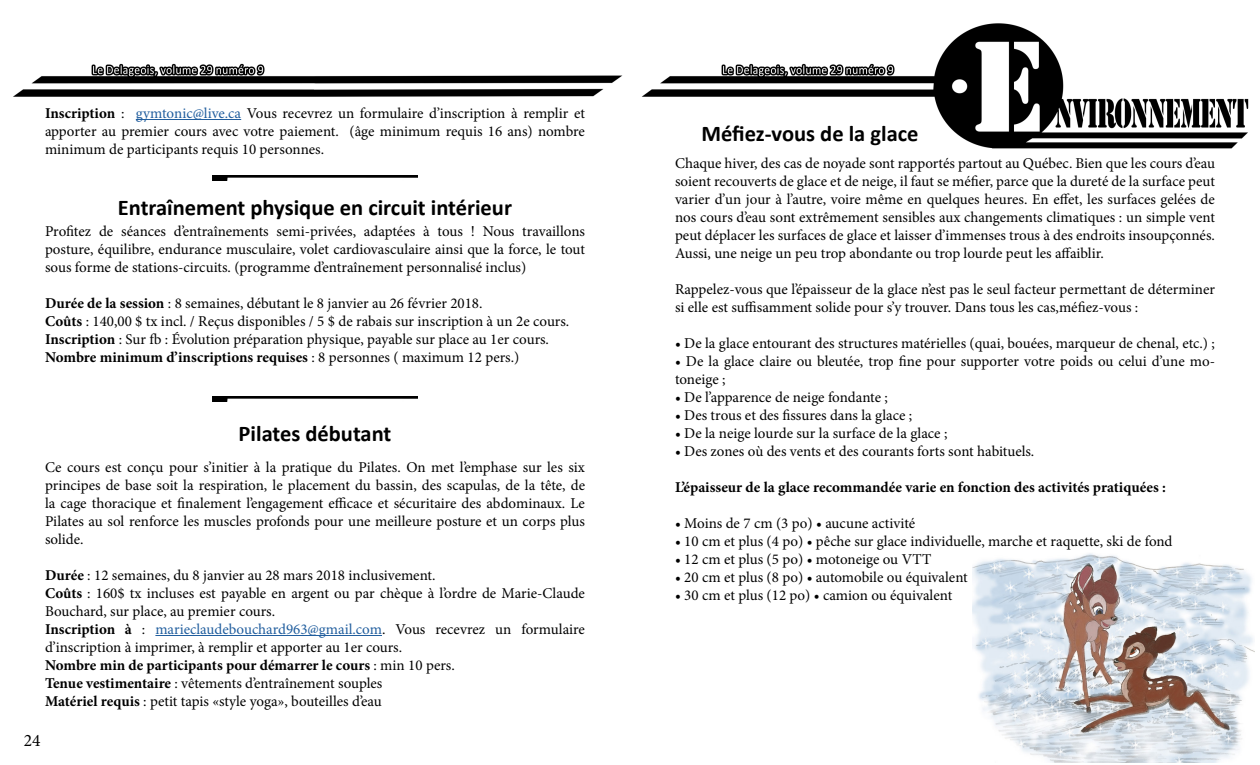
<style>
.page{position:relative;width:1260px;height:765px;background:#fff}
.page>*{position:absolute;margin:0;border:0;box-sizing:border-box;transform-origin:0 0}
.t1{font:700 22.5px "Calibri";color:#000}
.t2{font:17.5px "Minion Pro";color:#000}
.t3{font:15px/18px "Minion Pro";color:#000;text-align:justify}
.t4{font:700 15px "Minion Pro";color:#000}
.s1{font-weight:700}
.s2{color:#215e9e}
</style>
<div class="page">
<img style="left:13px;top:23px;width:1236px;height:379px">
<hr style="left:136px;top:119px;width:105px;height:1px;background:#215e9e">
<img style="left:213px;top:175px;width:204px;height:5px">
<img style="left:213px;top:396px;width:204px;height:5px">
<hr style="left:155px;top:635px;width:227px;height:1px;background:#215e9e">
<img style="left:972px;top:553px;width:283px;height:210px">
<p class="t3" style="left:45px;top:104px;width:541px"><span class="s1">Inscription</span> : <span class="s2">gymtonic@live.ca</span> Vous recevrez un formulaire d’inscription à remplir et apporter au premier cours avec votre paiement. (âge minimum requis 16 ans) nombre minimum de participants requis 10 personnes.</p>
<h1 class="t1" style="left:118px;top:191px;width:396px">Entraînement physique en circuit intérieur</h1>
<p class="t3" style="left:45px;top:222px;width:542px">Profitez de séances d’entraînements semi-privées, adaptées à tous ! Nous travaillons posture, équilibre, endurance musculaire, volet cardiovasculaire ainsi que la force, le tout sous forme de stations-circuits. (programme d’entraînement personnalisé inclus)</p>
<p class="t3" style="left:45px;top:294px;width:526px;text-align:left"><span class="s1">Durée de la session</span> : 8 semaines, débutant le 8 janvier au 26 février 2018.<br><span class="s1">Coûts</span> : 140,00 $ tx incl. / Reçus disponibles / 5 $ de rabais sur inscription à un 2e cours.<br><span class="s1">Inscription</span> : Sur fb : Évolution préparation physique, payable sur place au 1er cours.<br><span class="s1">Nombre minimum d’inscriptions requises</span> : 8 personnes ( maximum 12 pers.)</p>
<h1 class="t1" style="left:239px;top:417px;width:154px">Pilates débutant</h1>
<p class="t3" style="left:45px;top:458px;width:542px">Ce cours est conçu pour s’initier à la pratique du Pilates. On met l’emphase sur les six principes de base soit la respiration, le placement du bassin, des scapulas, de la tête, de la cage thoracique et finalement l’engagement efficace et sécuritaire des abdominaux. Le Pilates au sol renforce les muscles profonds pour une meilleure posture et un corps plus solide.</p>
<p class="t3" style="left:45px;top:566px;width:541px;text-align:left"><span class="s1">Durée</span> : 12 semaines, du 8 janvier au 28 mars 2018 inclusivement.<br><span class="s1">Coûts</span> : 160$ tx incluses est payable en argent ou par chèque à l’ordre de Marie-Claude Bouchard, sur place, au premier cours.<br><span class="s1">Inscription à</span> : <span class="s2">marieclaudebouchard963@gmail.com</span>. Vous recevrez un formulaire d’inscription à imprimer, à remplir et apporter au 1er cours.<br><span class="s1">Nombre min de participants pour démarrer le cours</span> : min 10 pers.<br><span class="s1">Tenue vestimentaire</span> : vêtements d’entraînement souples<br><span class="s1">Matériel requis</span> : petit tapis «style yoga», bouteilles d’eau</p>
<p class="t2" style="left:24px;top:728px;width:18px">24</p>
<h1 class="t1" style="left:702px;top:117px;width:219px">Méfiez-vous de la glace</h1>
<p class="t3" style="left:675px;top:155px;width:542px">Chaque hiver, des cas de noyade sont rapportés partout au Québec. Bien que les cours d’eau soient recouverts de glace et de neige, il faut se méfier, parce que la dureté de la surface peut varier d’un jour à l’autre, voire même en quelques heures. En effet, les surfaces gelées de nos cours d’eau sont extrêmement sensibles aux changements climatiques : un simple vent peut déplacer les surfaces de glace et laisser d’immenses trous à des endroits insoupçonnés.<br>Aussi, une neige un peu trop abondante ou trop lourde peut les affaiblir.</p>
<p class="t3" style="left:675px;top:281px;width:541px">Rappelez-vous que l’épaisseur de la glace n’est pas le seul facteur permettant de déterminer si elle est suffisamment solide pour s’y trouver. Dans tous les cas,méfiez-vous :</p>
<p class="t3" style="left:675px;top:335px;width:541px">• De la glace entourant des structures matérielles (quai, bouées, marqueur de chenal, etc.) ;</p>
<p class="t3" style="left:675px;top:353px;width:542px">• De la glace claire ou bleutée, trop fine pour supporter votre poids ou celui d’une mo&shy;toneige ;</p>
<p class="t3" style="left:675px;top:389px;width:214px">• De l’apparence de neige fondante ;</p>
<p class="t3" style="left:675px;top:407px;width:239px">• Des trous et des fissures dans la glace ;</p>
<p class="t3" style="left:675px;top:425px;width:274px">• De la neige lourde sur la surface de la glace ;</p>
<p class="t3" style="left:675px;top:443px;width:361px">• Des zones où des vents et des courants forts sont habituels.</p>
<p class="t4" style="left:675px;top:477px;width:492px">L’épaisseur de la glace recommandée varie en fonction des activités pratiquées :</p>
<p class="t3" style="left:675px;top:515px;width:242px">• Moins de 7 cm (3 po) • aucune activité</p>
<p class="t3" style="left:675px;top:533px;width:499px">• 10 cm et plus (4 po) • pêche sur glace individuelle, marche et raquette, ski de fond</p>
<p class="t3" style="left:675px;top:551px;width:258px">• 12 cm et plus (5 po) • motoneige ou VTT</p>
<p class="t3" style="left:675px;top:569px;width:294px">• 20 cm et plus (8 po) • automobile ou équivalent</p>
<p class="t3" style="left:675px;top:587px;width:279px">• 30 cm et plus (12 po) • camion ou équivalent</p>
</div>
